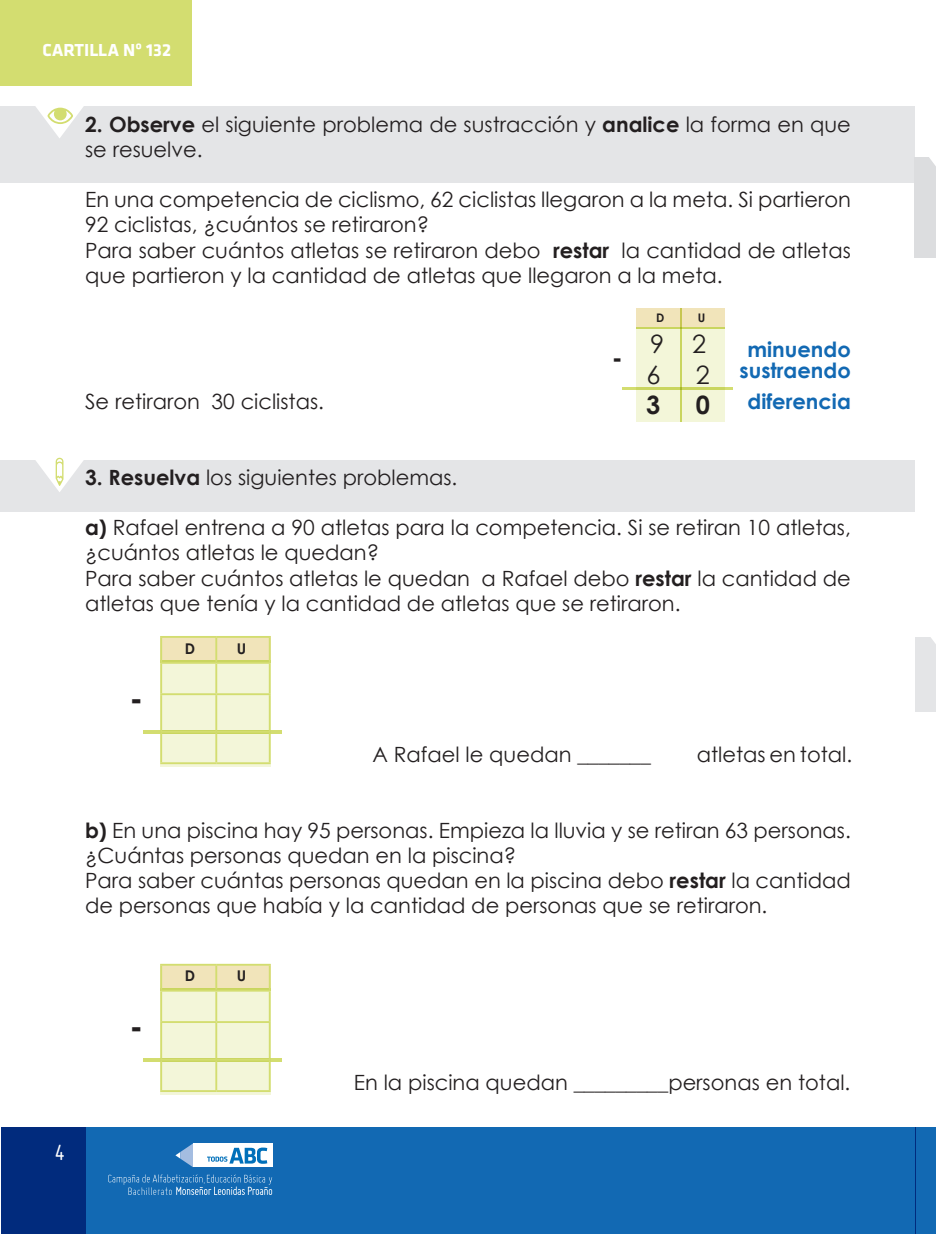
<style>
.page{position:relative;width:936px;height:1234px;background:#fff}
.page>*{position:absolute;margin:0;border:0;box-sizing:border-box;transform-origin:0 0}
.t1{font:700 32.85px "Century Gothic";color:#231f20}
.t2{font:700 26.25px "Century Gothic";color:#231f20}
.t3{font:25.35px/30.3px "Century Gothic";color:#231f20}
.t4{font:700 25.35px "Century Gothic";color:#231f20}
.t5{font:24px "Miso";color:#fff}
.t6{font:21px/25.2px "Century Gothic";color:#231f20}
.t7{font:700 21px/21.6px "Century Gothic";color:#1269b3;text-align:center}
.t8{font:700 18px "Klavika";color:#fff}
.t9{font:700 14.7px "Century Gothic";color:#231f20}
.t10{font:700 11.85px "Century Gothic";color:#231f20}
.t11{font:300 9.75px "Miso";color:#fff}
.s1{font-weight:700}
</style>
<div class="page">
<div style="left:915px;top:1127px;width:20px;height:106px;background:#1269b3"></div>
<div style="left:0;top:0;width:191px;height:85px;background:#d3dd70"></div>
<div style="left:1px;top:1127px;width:914px;height:106px;background:#1269b3"></div>
<div style="left:2px;top:1127px;width:84px;height:106px;background:#012b7d"></div>
<svg style="left:175px;top:1143px;width:18px;height:23px"></svg>
<div style="left:193px;top:1142px;width:79px;height:24px;background:#fff"></div>
<svg style="left:207px;top:1147px;width:60px;height:16px"></svg>
<svg style="left:108px;top:1174px;width:164px;height:20px"></svg>
<div style="left:0;top:106px;width:914px;height:77px;background:#e4e5e7"></div>
<div style="left:0;top:459px;width:914px;height:52px;background:#e4e5e7"></div>
<svg style="left:34px;top:457px;width:51px;height:35px"></svg>
<div style="left:914px;top:157px;width:21px;height:100px;background:#dcdddf"></div>
<svg style="left:929px;top:157px;width:6px;height:8px"></svg>
<div style="left:914px;top:636px;width:21px;height:75px;background:#e4e5e7"></div>
<svg style="left:928px;top:636px;width:7px;height:7px"></svg>
<svg style="left:636px;top:308px;width:89px;height:113px;background:#f2f2d3"></svg>
<hr style="left:680px;top:308px;width:2px;height:114px;background:#d3dd70">
<hr style="left:636px;top:327px;width:41px;height:2px;background:#d3dd70">
<hr style="left:677px;top:327px;width:48px;height:2px;background:#d3dd70">
<hr style="left:622px;top:387px;width:111px;height:3px;background:#d3dd70">
<svg style="left:160px;top:637px;width:111px;height:129px;background:#f1f1d0"></svg>
<hr style="left:160px;top:660px;width:51px;height:2px;background:#d3dd70">
<hr style="left:211px;top:660px;width:60px;height:2px;background:#d3dd70">
<hr style="left:143px;top:730px;width:138px;height:3px;background:#d3dd70">
<hr style="left:160px;top:635px;width:56px;height:2px;background:#d3dd70">
<hr style="left:160px;top:637px;width:2px;height:24px;background:#d3dd70">
<hr style="left:216px;top:635px;width:55px;height:2px;background:#d3dd70">
<hr style="left:215px;top:637px;width:2px;height:24px;background:#d3dd70">
<hr style="left:269px;top:637px;width:2px;height:24px;background:#d3dd70">
<hr style="left:160px;top:661px;width:56px;height:2px;background:#d3dd70">
<hr style="left:160px;top:663px;width:2px;height:30px;background:#d3dd70">
<hr style="left:216px;top:661px;width:55px;height:2px;background:#d3dd70">
<hr style="left:215px;top:663px;width:2px;height:30px;background:#d3dd70">
<hr style="left:269px;top:663px;width:2px;height:30px;background:#d3dd70">
<hr style="left:160px;top:693px;width:56px;height:2px;background:#d3dd70">
<hr style="left:160px;top:695px;width:2px;height:35px;background:#d3dd70">
<hr style="left:216px;top:693px;width:55px;height:2px;background:#d3dd70">
<hr style="left:215px;top:695px;width:2px;height:35px;background:#d3dd70">
<hr style="left:269px;top:695px;width:2px;height:35px;background:#d3dd70">
<hr style="left:160px;top:732px;width:2px;height:30px;background:#d3dd70">
<hr style="left:215px;top:732px;width:2px;height:30px;background:#d3dd70">
<hr style="left:269px;top:732px;width:2px;height:30px;background:#d3dd70">
<hr style="left:160px;top:762px;width:56px;height:2px;background:#d3dd70">
<hr style="left:216px;top:762px;width:55px;height:2px;background:#d3dd70">
<svg style="left:160px;top:965px;width:111px;height:129px;background:#f1f1ce"></svg>
<hr style="left:160px;top:987px;width:51px;height:3px;background:#d3dd70">
<hr style="left:211px;top:987px;width:60px;height:3px;background:#d3dd70">
<svg style="left:143px;top:1057px;width:138px;height:4px"></svg>
<hr style="left:160px;top:963px;width:56px;height:2px;background:#d3dd70">
<hr style="left:160px;top:965px;width:2px;height:24px;background:#d3dd70">
<hr style="left:216px;top:963px;width:55px;height:2px;background:#d3dd70">
<hr style="left:215px;top:965px;width:2px;height:24px;background:#d3dd70">
<hr style="left:269px;top:965px;width:2px;height:24px;background:#d3dd70">
<hr style="left:160px;top:989px;width:56px;height:2px;background:#d3dd70">
<hr style="left:160px;top:991px;width:2px;height:29px;background:#d3dd70">
<hr style="left:216px;top:989px;width:55px;height:2px;background:#d3dd70">
<hr style="left:215px;top:991px;width:2px;height:29px;background:#d3dd70">
<hr style="left:269px;top:991px;width:2px;height:29px;background:#d3dd70">
<hr style="left:160px;top:1020px;width:56px;height:2px;background:#d3dd70">
<hr style="left:160px;top:1022px;width:2px;height:36px;background:#d3dd70">
<hr style="left:216px;top:1020px;width:55px;height:2px;background:#d3dd70">
<hr style="left:215px;top:1022px;width:2px;height:36px;background:#d3dd70">
<hr style="left:269px;top:1022px;width:2px;height:36px;background:#d3dd70">
<hr style="left:160px;top:1058px;width:56px;height:2px;background:#d3dd70">
<hr style="left:160px;top:1060px;width:2px;height:29px;background:#d3dd70">
<hr style="left:216px;top:1058px;width:55px;height:2px;background:#d3dd70">
<hr style="left:215px;top:1060px;width:2px;height:29px;background:#d3dd70">
<hr style="left:269px;top:1060px;width:2px;height:29px;background:#d3dd70">
<hr style="left:160px;top:1089px;width:56px;height:2px;background:#d3dd70">
<hr style="left:216px;top:1089px;width:55px;height:2px;background:#d3dd70">
<svg style="left:35px;top:106px;width:49px;height:32px"></svg>
<p class="t8" style="left:43px;top:40px;width:130px">CARTILLA Nº 132</p>
<p class="t6" style="left:85px;top:111px;width:767px"><span class="s1">2. Observe</span> el siguiente problema de sustracción y <span class="s1">analice</span> la forma en que se resuelve.</p>
<p class="t6" style="left:85px;top:187px;width:767px">En una competencia de ciclismo, 62 ciclistas llegaron a la meta. Si partieron 92 ciclistas, ¿cuántos se retiraron?<br>Para saber cuántos atletas se retiraron debo <span class="s1">restar</span> la cantidad de atletas que partieron y la cantidad de atletas que llegaron a la meta.</p>
<p class="t6" style="left:85px;top:388px;width:240px">Se retiraron 30 ciclistas.</p>
<p class="t6" style="left:85px;top:464px;width:374px"><span class="s1">3. Resuelva</span> los siguientes problemas.</p>
<p class="t2" style="left:611px;top:337px;width:13px">-</p>
<p class="t10" style="left:656px;top:309px;width:10px">D</p>
<p class="t10" style="left:697px;top:309px;width:9px">U</p>
<p class="t3" style="left:646px;top:328px;width:61px">9 2<br>6</p>
<p class="t3" style="left:695px;top:359px;width:16px">2</p>
<p class="t4" style="left:646px;top:385px;width:16px">3</p>
<p class="t4" style="left:695px;top:385px;width:16px">0</p>
<p class="t7" style="left:739px;top:337px;width:113px">minuendo sustraendo</p>
<p class="t7" style="left:747px;top:390px;width:105px">diferencia</p>
<p class="t6" style="left:85px;top:514px;width:767px"><span class="s1">a)</span> Rafael entrena a 90 atletas para la competencia. Si se retiran 10 atletas, ¿cuántos atletas le quedan?<br>Para saber cuántos atletas le quedan a Rafael debo <span class="s1">restar</span> la cantidad de atletas que tenía y la cantidad de atletas que se retiraron.</p>
<h1 class="t1" style="left:129px;top:672px;width:15px">-</h1>
<p class="t9" style="left:185px;top:637px;width:12px">D</p>
<p class="t9" style="left:237px;top:637px;width:11px">U</p>
<p class="t6" style="left:372px;top:741px;width:280px">A Rafael le quedan _______</p>
<p class="t6" style="left:696px;top:741px;width:157px">atletas en total.</p>
<p class="t6" style="left:85px;top:817px;width:767px"><span class="s1">b)</span> En una piscina hay 95 personas. Empieza la lluvia y se retiran 63 personas. ¿Cuántas personas quedan en la piscina?<br>Para saber cuántas personas quedan en la piscina debo <span class="s1">restar</span> la cantidad de personas que había y la cantidad de personas que se retiraron.</p>
<p class="t5" style="left:55px;top:1138px;width:11px">4</p>
<h1 class="t1" style="left:129px;top:1000px;width:15px">-</h1>
<p class="t9" style="left:185px;top:964px;width:12px">D</p>
<p class="t9" style="left:237px;top:964px;width:11px">U</p>
<p class="t11" style="left:203px;top:1173px;width:3px">,</p>
<p class="t6" style="left:354px;top:1069px;width:498px">En la piscina quedan _________personas en total.</p>
</div>
